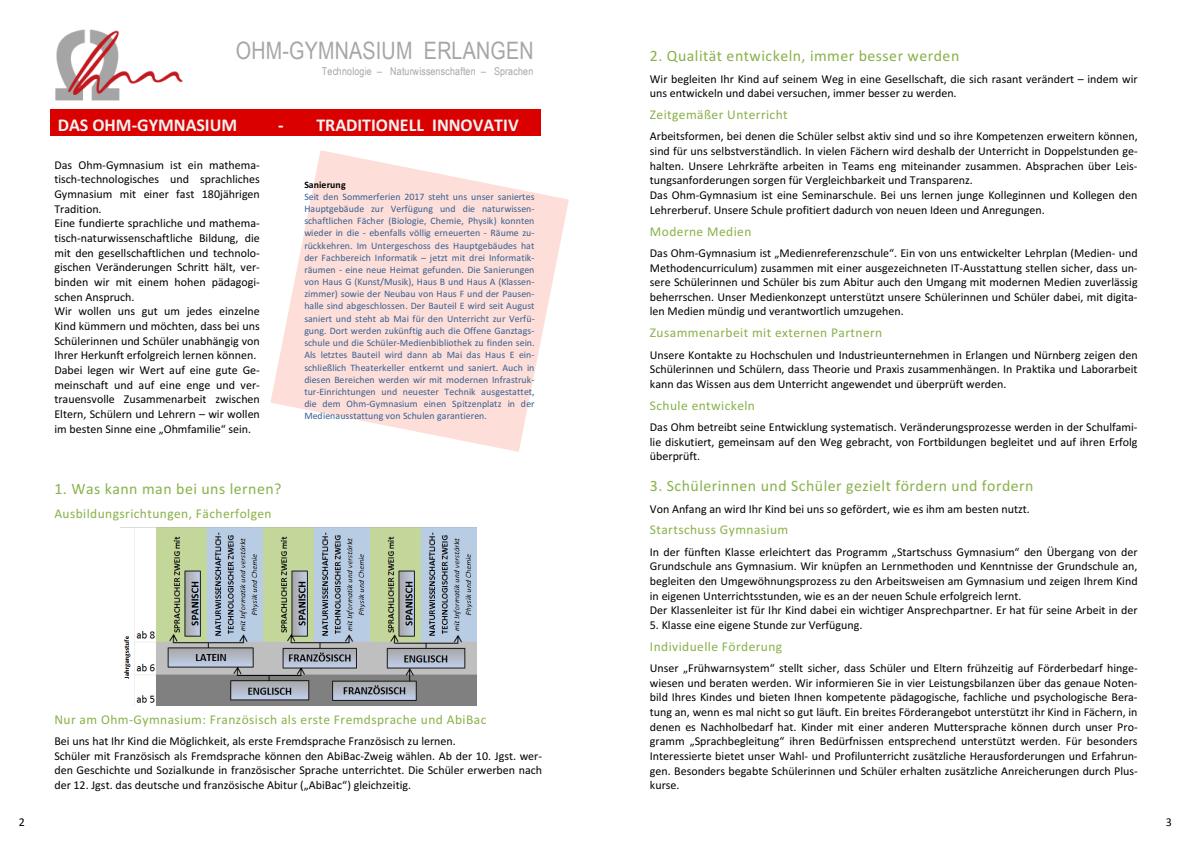
<style>
.page{position:relative;width:1191px;height:842px;background:#fff}
.page>*{position:absolute;margin:0;border:0;box-sizing:border-box;transform-origin:0 0}
.t1{font:24px "Arial Narrow";letter-spacing:.01em;color:#a6a6a6}
.t2{font:700 18px "Calibri";color:#f2f2f2}
.t3{font:15.8px "Calibri";letter-spacing:.03em;color:#89b149}
.t4{font:13.4px "Calibri";letter-spacing:.03em;color:#89b149}
.t5{font:12px/14.6px "Calibri";color:#000}
.t6{font:10.8px "Arial Narrow";letter-spacing:.01em;color:#a6a6a6}
.t7{font:9.8px/12.2px "Calibri";letter-spacing:.01em;color:#365f91;text-align:justify}
.t8{font:700 9.8px "Calibri";letter-spacing:.005em;color:#000}
</style>
<div class="page">
<img style="left:121px;top:527px;width:355px;height:178px">
<img style="left:56px;top:29px;width:126px;height:71px">
<div style="left:50px;top:110px;width:491px;height:26px;background:#da0000"></div>
<svg style="left:270px;top:150px;width:299px;height:302px"></svg>
<div style="left:293px;top:178px;width:253px;height:249px;background:#feded8"></div>
<h1 class="t1" style="left:236px;top:33px;width:299px">OHM-GYMNASIUM ERLANGEN</h1>
<p class="t6" style="left:322px;top:63px;width:213px">Technologie – Naturwissenschaften – Sprachen</p>
<h2 class="t2" style="left:58px;top:112px;width:181px">DAS OHM-GYMNASIUM</h2>
<h2 class="t2" style="left:278px;top:112px;width:7px">-</h2>
<h2 class="t2" style="left:316px;top:112px;width:204px">TRADITIONELL INNOVATIV</h2>
<p class="t5" style="left:54px;top:157px;width:207px">Das Ohm-Gymnasium ist ein mathema&shy;tisch-technologisches und sprachliches Gymnasium mit einer fast 180jährigen Tradition.<br>Eine fundierte sprachliche und mathema&shy;tisch-naturwissenschaftliche Bildung, die mit den gesellschaftlichen und technolo&shy;gischen Veränderungen Schritt hält, ver&shy;binden wir mit einem hohen pädagogi&shy;schen Anspruch.<br>Wir wollen uns gut um jedes einzelne Kind kümmern und möchten, dass bei uns Schülerinnen und Schüler unabhängig von Ihrer Herkunft erfolgreich lernen können.<br>Dabei legen wir Wert auf eine gute Ge&shy;meinschaft und auf eine enge und ver&shy;trauensvolle Zusammenarbeit zwischen Eltern, Schülern und Lehrern – wir wollen im besten Sinne eine „Ohmfamilie“ sein.</p>
<h3 class="t3" style="left:54px;top:478px;width:229px">1. Was kann man bei uns lernen?</h3>
<p class="t4" style="left:54px;top:504px;width:219px">Ausbildungsrichtungen, Fächerfolgen</p>
<p class="t8" style="left:304px;top:177px;width:43px">Sanierung</p>
<p class="t7" style="left:304px;top:190px;width:232px">Seit den Sommerferien 2017 steht uns unser saniertes Hauptgebäude zur Verfügung und die naturwissen&shy;schaftlichen Fächer (Biologie, Chemie, Physik) konnten wieder in die - ebenfalls völlig erneuerten - Räume zu&shy;rückkehren. Im Untergeschoss des Hauptgebäudes hat der Fachbereich Informatik – jetzt mit drei Informatik&shy;räumen - eine neue Heimat gefunden. Die Sanierungen von Haus G (Kunst/Musik), Haus B und Haus A (Klassen&shy;zimmer) sowie der Neubau von Haus F und der Pausen&shy;halle sind abgeschlossen. Der Bauteil E wird seit August saniert und steht ab Mai für den Unterricht zur Verfü&shy;gung. Dort werden zukünftig auch die Offene Ganztags&shy;schule und die Schüler-Medienbibliothek zu finden sein.<br>Als letztes Bauteil wird dann ab Mai das Haus E ein&shy;schließlich Theaterkeller entkernt und saniert. Auch in diesen Bereichen werden wir mit modernen Infrastruk&shy;tur-Einrichtungen und neuester Technik ausgestattet, die dem Ohm-Gymnasium einen Spitzenplatz in der Medienausstattung von Schulen garantieren.</p>
<p class="t4" style="left:54px;top:710px;width:433px">Nur am Ohm-Gymnasium: Französisch als erste Fremdsprache und AbiBac</p>
<p class="t5" style="left:54px;top:733px;width:489px">Bei uns hat Ihr Kind die Möglichkeit, als erste Fremdsprache Französisch zu lernen.<br>Schüler mit Französisch als Fremdsprache können den AbiBac-Zweig wählen. Ab der 10. Jgst. wer&shy;den Geschichte und Sozialkunde in französischer Sprache unterrichtet. Die Schüler erwerben nach der 12. Jgst. das deutsche und französische Abitur („AbiBac“) gleichzeitig.</p>
<h3 class="t3" style="left:650px;top:44px;width:311px">2. Qualität entwickeln, immer besser werden</h3>
<p class="t5" style="left:650px;top:71px;width:489px">Wir begleiten Ihr Kind auf seinem Weg in eine Gesellschaft, die sich rasant verändert – indem wir uns entwickeln und dabei versuchen, immer besser zu werden.</p>
<p class="t4" style="left:650px;top:105px;width:139px">Zeitgemäßer Unterricht</p>
<p class="t5" style="left:650px;top:129px;width:489px">Arbeitsformen, bei denen die Schüler selbst aktiv sind und so ihre Kompetenzen erweitern können, sind für uns selbstverständlich. In vielen Fächern wird deshalb der Unterricht in Doppelstunden ge&shy;halten. Unsere Lehrkräfte arbeiten in Teams eng miteinander zusammen. Absprachen über Leis&shy;tungsanforderungen sorgen für Vergleichbarkeit und Transparenz.<br>Das Ohm-Gymnasium ist eine Seminarschule. Bei uns lernen junge Kolleginnen und Kollegen den Lehrerberuf. Unsere Schule profitiert dadurch von neuen Ideen und Anregungen.</p>
<p class="t4" style="left:650px;top:222px;width:103px">Moderne Medien</p>
<p class="t5" style="left:650px;top:245px;width:489px;text-align:justify">Das Ohm-Gymnasium ist „Medienreferenzschule“. Ein von uns entwickelter Lehrplan (Medien- und Methodencurriculum) zusammen mit einer ausgezeichneten IT-Ausstattung stellen sicher, dass un&shy;sere Schülerinnen und Schüler bis zum Abitur auch den Umgang mit modernen Medien zuverlässig beherrschen. Unser Medienkonzept unterstützt unsere Schülerinnen und Schüler dabei, mit digita&shy;len Medien mündig und verantwortlich umzugehen.</p>
<p class="t4" style="left:650px;top:324px;width:234px">Zusammenarbeit mit externen Partnern</p>
<p class="t5" style="left:650px;top:347px;width:489px;text-align:justify">Unsere Kontakte zu Hochschulen und Industrieunternehmen in Erlangen und Nürnberg zeigen den Schülerinnen und Schülern, dass Theorie und Praxis zusammenhängen. In Praktika und Laborarbeit kann das Wissen aus dem Unterricht angewendet und überprüft werden.</p>
<p class="t4" style="left:650px;top:396px;width:107px">Schule entwickeln</p>
<p class="t5" style="left:650px;top:419px;width:489px;text-align:justify">Das Ohm betreibt seine Entwicklung systematisch. Veränderungsprozesse werden in der Schulfami&shy;lie diskutiert, gemeinsam auf den Weg gebracht, von Fortbildungen begleitet und auf ihren Erfolg überprüft.</p>
<h3 class="t3" style="left:650px;top:474px;width:385px">3. Schülerinnen und Schüler gezielt fördern und fordern</h3>
<p class="t5" style="left:650px;top:501px;width:381px">Von Anfang an wird Ihr Kind bei uns so gefördert, wie es ihm am besten nutzt.</p>
<p class="t4" style="left:650px;top:521px;width:140px">Startschuss Gymnasium</p>
<p class="t5" style="left:650px;top:544px;width:489px">In der fünften Klasse erleichtert das Programm „Startschuss Gymnasium“ den Übergang von der Grundschule ans Gymnasium. Wir knüpfen an Lernmethoden und Kenntnisse der Grundschule an, begleiten den Umgewöhnungsprozess zu den Arbeitsweisen am Gymnasium und zeigen Ihrem Kind in eigenen Unterrichtsstunden, wie es an der neuen Schule erfolgreich lernt.<br>Der Klassenleiter ist für Ihr Kind dabei ein wichtiger Ansprechpartner. Er hat für seine Arbeit in der</p>
<p class="t5" style="left:650px;top:617px;width:214px">5. Klasse eine eigene Stunde zur Verfügung.</p>
<p class="t4" style="left:650px;top:637px;width:134px">Individuelle Förderung</p>
<p class="t5" style="left:650px;top:660px;width:489px;text-align:justify">Unser „Frühwarnsystem“ stellt sicher, dass Schüler und Eltern frühzeitig auf Förderbedarf hinge&shy;wiesen und beraten werden. Wir informieren Sie in vier Leistungsbilanzen über das genaue Noten&shy;bild Ihres Kindes und bieten Ihnen kompetente pädagogische, fachliche und psychologische Bera&shy;tung an, wenn es mal nicht so gut läuft. Ein breites Förderangebot unterstützt ihr Kind in Fächern, in denen es Nachholbedarf hat. Kinder mit einer anderen Muttersprache können durch unser Pro&shy;gramm „Sprachbegleitung“ ihren Bedürfnissen entsprechend unterstützt werden. Für besonders Interessierte bietet unser Wahl- und Profilunterricht zusätzliche Herausforderungen und Erfahrun&shy;gen. Besonders begabte Schülerinnen und Schüler erhalten zusätzliche Anreicherungen durch Plus&shy;kurse.</p>
<p class="t5" style="left:19px;top:814px;width:8px">2</p>
<p class="t5" style="left:1165px;top:814px;width:8px">3</p>
</div>
